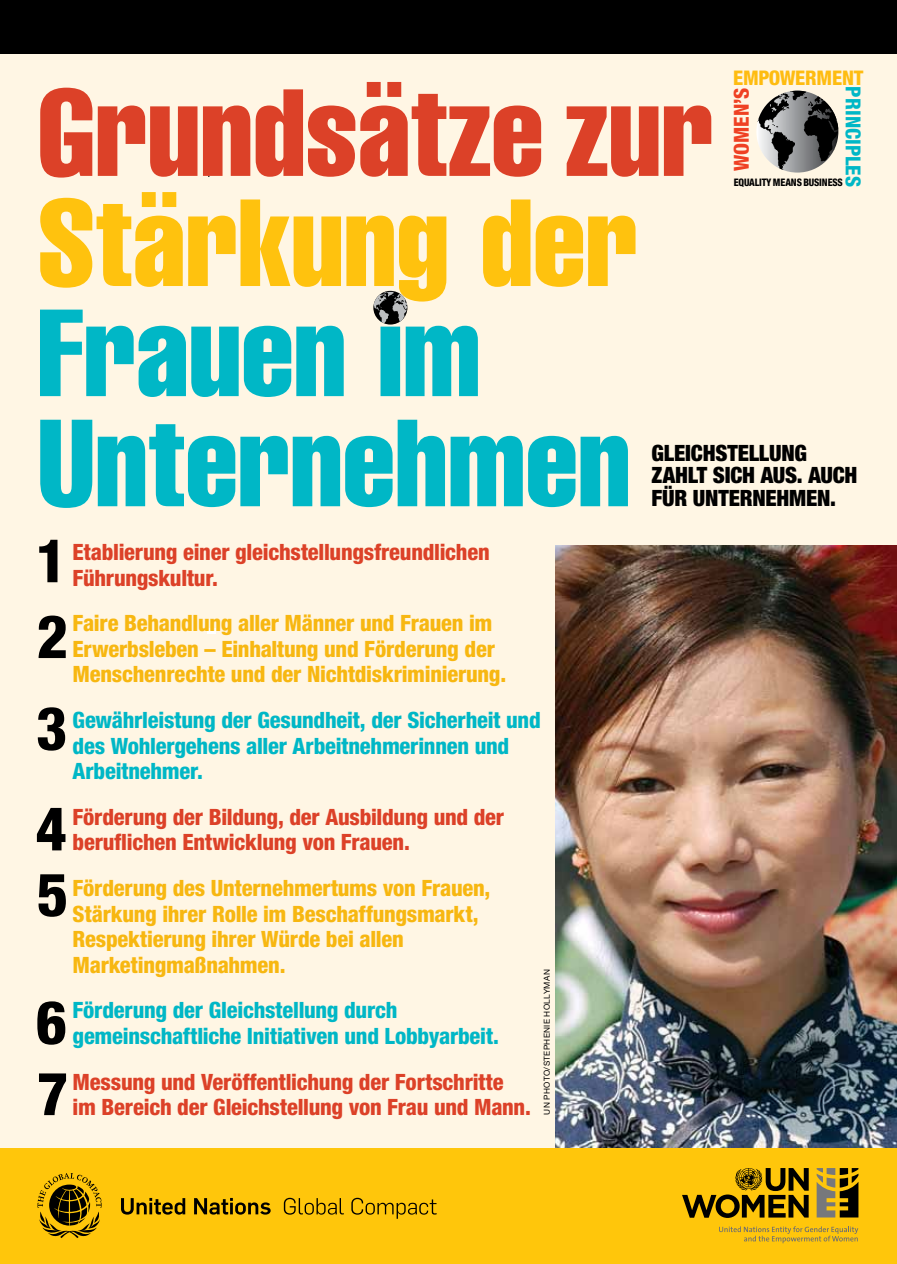
<style>
.page{position:relative;width:897px;height:1264px;background:#fff}
.page>*{position:absolute;margin:0;border:0;box-sizing:border-box;transform-origin:0 0}
.t1{font:extra-condensed 121.5px/110.1px "Helvetica";color:#00b7c6}
.t2{font:extra-condensed 121.5px "Helvetica";color:#dc4128}
.t3{font:extra-condensed 121.5px "Helvetica";color:#ffc20e}
.t4{font:800 condensed 61.2px "Helvetica Neue";color:#000}
.t5{font:800 condensed 60px/127.8px "Helvetica Neue";color:#000}
.t6{font:800 condensed 22.5px/25.5px "Helvetica Neue";letter-spacing:-.01em;color:#f7b711}
.t7{font:800 condensed 22.5px/25.5px "Helvetica Neue";letter-spacing:-.01em;color:#dc4128}
.t8{font:800 condensed 22.5px/25.5px "Helvetica Neue";letter-spacing:-.01em;color:#00b7c6}
.t9{font:900 condensed 22.5px/22.5px "Helvetica Neue";letter-spacing:-.01em;color:#000}
.t10{font:800 condensed 20.7px "Helvetica Neue";color:#00b7c6}
.t11{font:800 condensed 20.7px "Helvetica Neue";color:#ef4123}
.t12{font:800 condensed 20.1px "Helvetica Neue";letter-spacing:-.015em;color:#febc11}
.t13{font:800 condensed 10.35px "Helvetica Neue";letter-spacing:-.02em;color:#000;scale:.95 1}
.t14{font:8.25px "Helvetica Neue";letter-spacing:.04em;color:#000}
</style>
<div class="page">
<div style="left:0;top:0;width:896px;height:55px;background:#000"></div>
<div style="left:0;top:54px;width:896px;height:1097px;background:#fff6e4"></div>
<div style="left:207px;top:628px;width:9px;height:6px;background:#fff"></div>
<img style="left:555px;top:545px;width:341px;height:603px">
<img style="left:373px;top:291px;width:34px;height:33px;border-radius:17px">
<div style="left:0;top:1148px;width:896px;height:116px;background:#ffc60b"></div>
<svg style="left:121px;top:1198px;width:64px;height:16px"></svg>
<svg style="left:194px;top:1198px;width:76px;height:16px"></svg>
<svg style="left:284px;top:1197px;width:60px;height:17px"></svg>
<svg style="left:351px;top:1197px;width:85px;height:21px"></svg>
<svg style="left:38px;top:1173px;width:64px;height:65px"></svg>
<svg style="left:682px;top:1168px;width:126px;height:50px"></svg>
<svg style="left:719px;top:1226px;width:139px;height:17px"></svg>
<svg style="left:816px;top:1168px;width:42px;height:49px"></svg>
<img style="left:756px;top:91px;width:82px;height:82px;border-radius:41px">
<p class="t12" style="left:733px;top:65px;width:132px">EMPOWERMENT</p>
<h1 class="t2" style="left:38px;top:56px;width:678px">Grundsätze zur</h1>
<h1 class="t3" style="left:38px;top:166px;width:602px">Stärkung der</h1>
<h1 class="t1" style="left:38px;top:296px;width:594px">Frauen im<br>Unternehmen</h1>
<p class="t10" style="left:865px;top:86px;width:102px;rotate:90deg">PRINCIPLES</p>
<p class="t11" style="left:728px;top:171px;width:85px;rotate:-90deg">WOMEN’S</p>
<p class="t13" style="left:733px;top:176px;width:116px">EQUALITY MEANS BUSINESS</p>
<p class="t9" style="left:651px;top:441px;width:207px">GLEICHSTELLUNG<br>ZAHLT SICH AUS. AUCH<br>FÜR UNTERNEHMEN.</p>
<h3 class="t5" style="left:36px;top:496px;width:33px">1</h3>
<p class="t7" style="left:73px;top:539px;width:418px">Etablierung einer gleichstellungsfreundlichen<br>Führungskultur.</p>
<p class="t6" style="left:73px;top:610px;width:435px">Faire Behandlung aller Männer und Frauen im<br>Erwerbsleben – Einhaltung und Förderung der<br>Menschenrechte und der Nichtdiskriminierung.</p>
<p class="t8" style="left:73px;top:707px;width:469px">Gewährleistung der Gesundheit, der Sicherheit und des Wohlergehens aller Arbeitnehmerinnen und<br>Arbeitnehmer.</p>
<p class="t7" style="left:73px;top:804px;width:433px">Förderung der Bildung, der Ausbildung und der beruflichen Entwicklung von Frauen.</p>
<p class="t6" style="left:73px;top:875px;width:419px">Förderung des Unternehmertums von Frauen, Stärkung ihrer Rolle im Beschaffungsmarkt, Respektierung ihrer Würde bei allen Marketingmaßnahmen.</p>
<p class="t8" style="left:73px;top:997px;width:428px">Förderung der Gleichstellung durch gemeinschaftliche Initiativen und Lobbyarbeit.</p>
<p class="t7" style="left:73px;top:1068px;width:460px">Messung und Veröffentlichung der Fortschritte im Bereich der Gleichstellung von Frau und Mann.</p>
<h3 class="t5" style="left:37px;top:572px;width:33px">2</h3>
<h3 class="t5" style="left:36px;top:663px;width:33px">3</h3>
<h2 class="t4" style="left:36px;top:790px;width:33px">4</h2>
<h3 class="t5" style="left:36px;top:829px;width:34px">5<br>6</h3>
<h3 class="t5" style="left:37px;top:1029px;width:33px">7</h3>
<p class="t14" style="left:542px;top:1114px;width:145px;rotate:-90deg">UN Photo/Stephen ie Hollyman</p>
</div>
